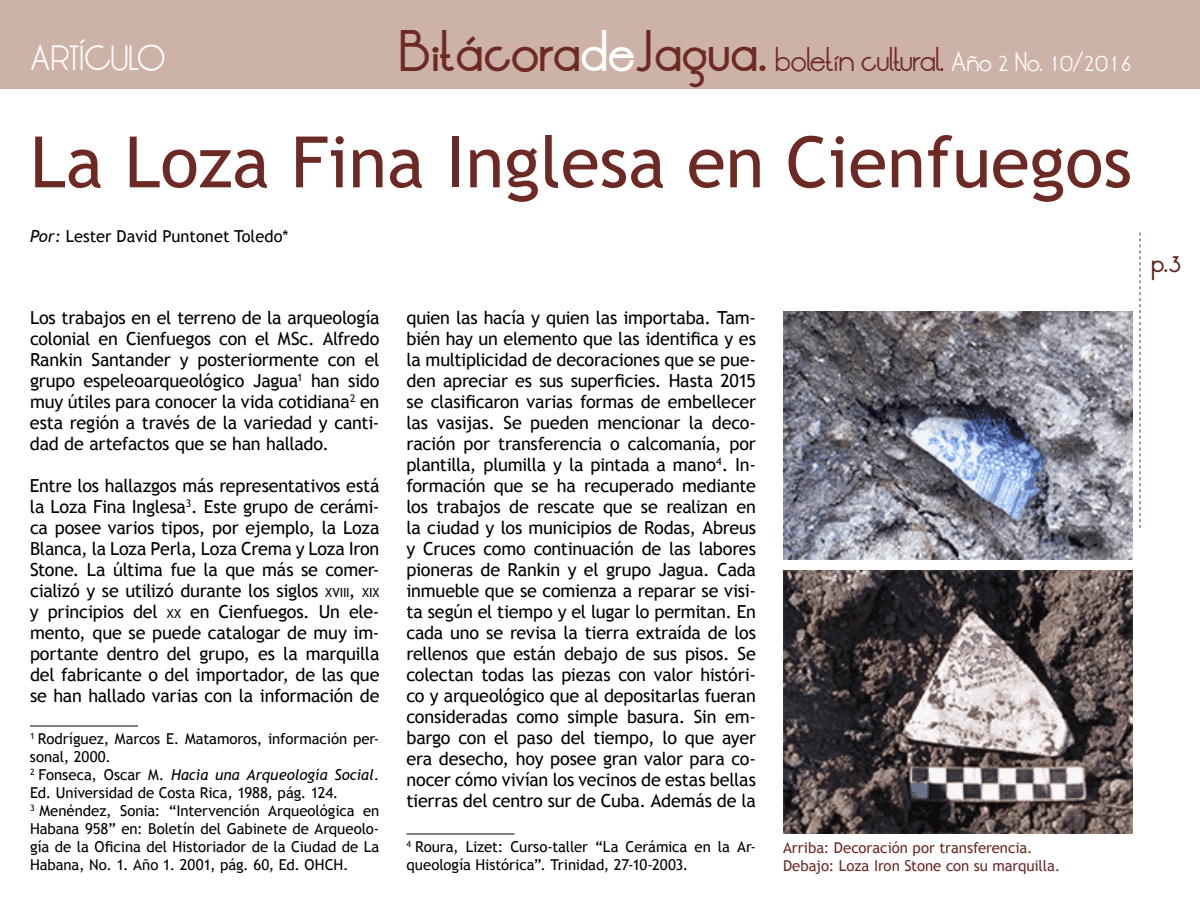
<style>
.page{position:relative;width:1200px;height:900px;background:#fff}
.page>*{position:absolute;margin:0;border:0;box-sizing:border-box;transform-origin:0 0}
.t1{font:70.95px "Trebuchet MS";color:#6d2a24}
.t2{font:27px "LT Oksana";color:#fff}
.t3{font:26.4px "LT Oksana";letter-spacing:-.025em;color:#6d2a24}
.t4{font:500 21px "LT Oksana";color:#5f261b}
.t5{font:18px/21px "Trebuchet MS";letter-spacing:-.015em;color:#000;text-align:justify}
.t6{font:16.5px "Trebuchet MS";color:#000}
.t7{font:15px/18px "Trebuchet MS";letter-spacing:-.005em;color:#000}
.t8{font:15px/18px "Trebuchet MS";letter-spacing:-.005em;color:#6d2a24}
.s1{font-weight:500;font-size:44.1px}
.s2{font-weight:500;font-size:44.1px;color:#fff}
.s3{font-size:21px;color:#fff}
.s4{font-style:italic}
.s5{font-size:12.6px}
</style>
<div class="page">
<div style="left:0;top:0;width:1200px;height:88px;background:#cdb2a8"></div>
<svg style="left:1140px;top:232px;width:1px;height:296px"></svg>
<hr style="left:30px;top:726px;width:108px;height:1px;background:#000">
<hr style="left:406px;top:834px;width:108px;height:1px;background:#000">
<img style="left:783px;top:312px;width:349px;height:248px">
<img style="left:783px;top:570px;width:349px;height:264px">
<h2 class="t2" style="left:30px;top:37px;width:18px">artículo</h2>
<h3 class="t3" style="left:399px;top:40px;width:735px"><span class="s1">Bitácora</span><span class="s2">de</span><span class="s1">Jagua.</span> boletín cultural. <span class="s3">Año 2 No. 10/2016</span></h3>
<h1 class="t1" style="left:30px;top:120px;width:1104px">La Loza Fina Inglesa en Cienfuegos</h1>
<p class="t6" style="left:30px;top:226px;width:260px"><span class="s4">Por:</span> Lester David Puntonet Toledo*</p>
<p class="t5" style="left:30px;top:307px;width:351px">Los trabajos en el terreno de la arqueología colonial en Cienfuegos con el MSc. Alfredo Rankin Santander y posteriormente con el grupo espeleoarqueológico Jagua<sup>1</sup> han sido muy útiles para conocer la vida cotidiana<sup>2</sup> en esta región a través de la variedad y canti&shy;dad de artefactos que se han hallado.</p>
<p class="t5" style="left:30px;top:475px;width:351px">Entre los hallazgos más representativos está la Loza Fina Inglesa<sup>3</sup>. Este grupo de cerámi&shy;ca posee varios tipos, por ejemplo, la Loza Blanca, la Loza Perla, Loza Crema y Loza Iron Stone. La última fue la que más se comer&shy;cializó y se utilizó durante los siglos <span class="s5">XVIII</span>, <span class="s5">XIX </span>y principios del <span class="s5">XX</span> en Cienfuegos. Un ele&shy;mento, que se puede catalogar de muy im&shy;portante dentro del grupo, es la marquilla del fabricante o del importador, de las que se han hallado varias con la información de</p>
<p class="t7" style="left:30px;top:730px;width:351px"><sup>1</sup> Rodríguez, Marcos E. Matamoros, información per&shy;sonal, 2000.<br><sup>2</sup> Fonseca, Oscar M. <span class="s4">Hacia una Arqueología Social</span>.<br>Ed. Universidad de Costa Rica, 1988, pág. 124.<br><sup>3</sup> Menéndez, Sonia: “Intervención Arqueológica en Habana 958” en: Boletín del Gabinete de Arqueolo&shy;gía de la Oficina del Historiador de la Ciudad de La Habana, No. 1. Año 1. 2001, pág. 60, Ed. OHCH.</p>
<p class="t5" style="left:406px;top:307px;width:351px">quien las hacía y quien las importaba. Tam&shy;bién hay un elemento que las identifica y es la multiplicidad de decoraciones que se pue&shy;den apreciar es sus superficies. Hasta 2015 se clasificaron varias formas de embellecer las vasijas. Se pueden mencionar la deco&shy;ración por transferencia o calcomanía, por plantilla, plumilla y la pintada a mano<sup>4</sup>. In&shy;formación que se ha recuperado mediante los trabajos de rescate que se realizan en la ciudad y los municipios de Rodas, Abreus y Cruces como continuación de las labores pioneras de Rankin y el grupo Jagua. Cada inmueble que se comienza a reparar se visi&shy;ta según el tiempo y el lugar lo permitan. En cada uno se revisa la tierra extraída de los rellenos que están debajo de sus pisos. Se colectan todas las piezas con valor históri&shy;co y arqueológico que al depositarlas fueran consideradas como simple basura. Sin em&shy;bargo con el paso del tiempo, lo que ayer era desecho, hoy posee gran valor para co&shy;nocer cómo vivían los vecinos de estas bellas tierras del centro sur de Cuba. Además de la</p>
<p class="t7" style="left:406px;top:838px;width:351px"><sup>4</sup> Roura, Lizet: Curso-taller “La Cerámica en la Ar&shy;queología Histórica”. Trinidad, 27-10-2003.</p>
<p class="t8" style="left:783px;top:838px;width:279px">Arriba: Decoración por transferencia.<br>Debajo: Loza Iron Stone con su marquilla.</p>
<p class="t4" style="left:1151px;top:246px;width:31px">p.3</p>
</div>
